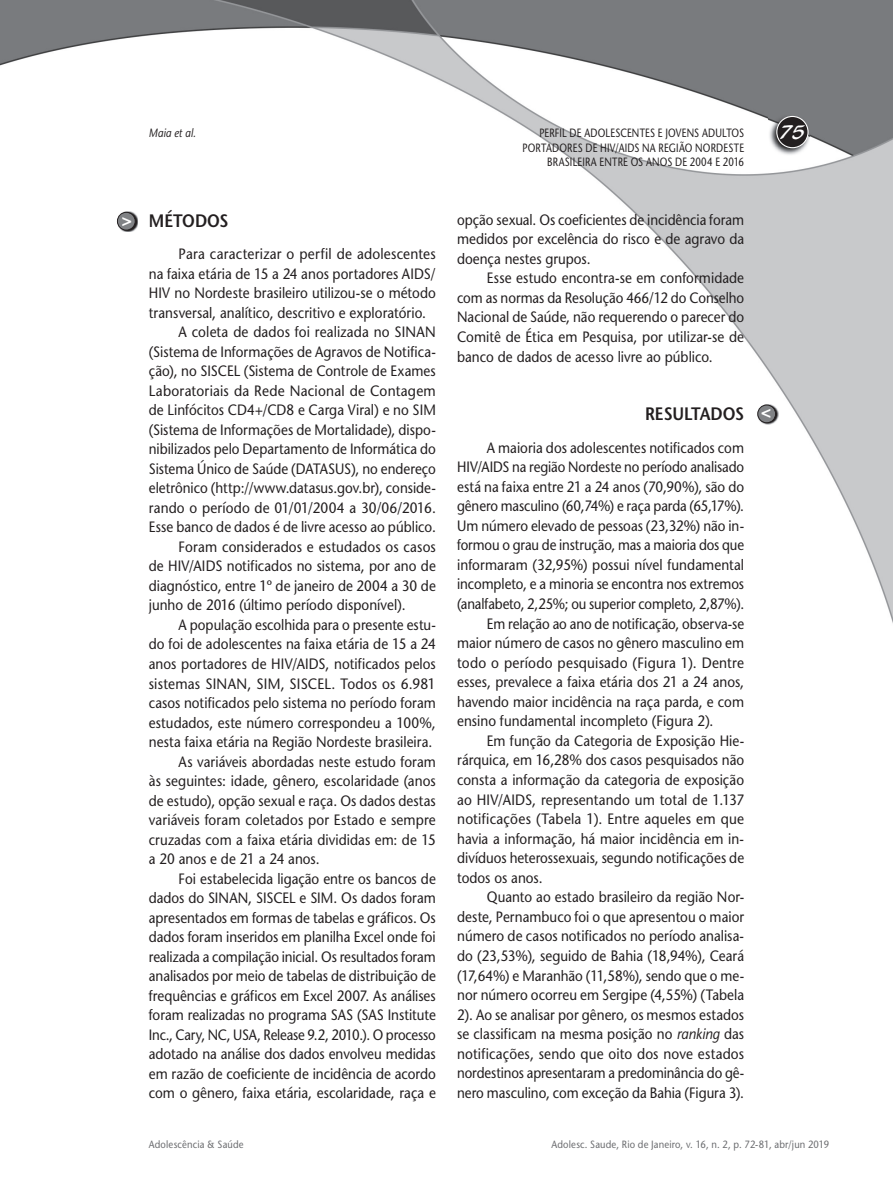
<style>
.page{position:relative;width:893px;height:1191px;background:#fff}
.page>*{position:absolute;margin:0;border:0;box-sizing:border-box;transform-origin:0 0}
.t1{font:21px "Blacklight D";color:#fff}
.t2{font:600 18px "Stone Sans";letter-spacing:-.005em;color:#231f20;scale:.9 1}
.t3{font:700 17.25px "Helvetica";color:#fff}
.t4{font:15px/19.5px "Stone Sans";color:#231f20;text-align:justify;scale:.9 1}
.t5{font:15px "Stone Sans";color:#231f20;scale:.91 1}
.t6{font:15px "Stone Sans";color:#231f20;scale:.89 1}
.t7{font:15px "Stone Sans";color:#231f20;scale:.88 1}
.t8{font:15px "Stone Sans";color:#231f20;scale:.92 1}
.t9{font:12px/14.4px "Stone Sans";letter-spacing:.02em;color:#231f20;text-align:right;scale:.8 1}
.t10{font:italic 12px "Stone Sans";letter-spacing:.01em;color:#231f20;scale:.85 1}
.t11{font:10.5px "Stone Sans";letter-spacing:.02em;color:#6c6d70;scale:.9 1}
.s1{font-style:italic}
</style>
<div class="page">
<img style="left:0;top:0;width:893px;height:623px">
<img style="left:769px;top:115px;width:41px;height:41px">
<svg style="left:776px;top:116px;width:33px;height:32px"></svg>
<img style="left:118px;top:211px;width:20px;height:21px">
<svg style="left:117px;top:212px;width:19px;height:18px"></svg>
<img style="left:758px;top:404px;width:20px;height:20px">
<svg style="left:757px;top:404px;width:19px;height:19px"></svg>
<p class="t3" style="left:122px;top:210px;width:12px">&gt;</p>
<p class="t10" style="left:149px;top:126px;width:57px">Maia et al.</p>
<p class="t9" style="left:539px;top:126px;width:257px">PERFIL DE ADOLESCENTES E JOVENS ADULTOS</p>
<h1 class="t1" style="left:779px;top:119px;width:28px">75</h1>
<p class="t9" style="left:522px;top:140px;width:279px">PORTADORES DE HIV/AIDS NA REGIÃO NORDESTE<br>BRASILEIRA ENTRE OS ANOS DE 2004 E 2016</p>
<p class="t2" style="left:149px;top:210px;width:90px">MÉTODOS</p>
<p class="t5" style="left:179px;top:245px;width:284px">Para caracterizar o perfil de adolescentes</p>
<p class="t4" style="left:149px;top:264px;width:320px">na faixa etária de 15 a 24 anos portadores AIDS/</p>
<p class="t4" style="left:149px;top:283px;width:320px">HIV no Nordeste brasileiro utilizou-se o método</p>
<p class="t4" style="left:149px;top:303px;width:310px">transversal, analítico, descritivo e exploratório.</p>
<p class="t5" style="left:179px;top:323px;width:284px">A coleta de dados foi realizada no SINAN</p>
<p class="t4" style="left:149px;top:342px;width:320px">(Sistema de Informações de Agravos de Notifica-</p>
<p class="t4" style="left:149px;top:361px;width:320px">ção), no SISCEL (Sistema de Controle de Exames</p>
<p class="t8" style="left:149px;top:382px;width:313px">Laboratoriais da Rede Nacional de Contagem</p>
<p class="t4" style="left:149px;top:400px;width:320px">de Linfócitos CD4+/CD8 e Carga Viral) e no SIM</p>
<p class="t4" style="left:149px;top:420px;width:320px">(Sistema de Informações de Mortalidade), dispo-</p>
<p class="t6" style="left:149px;top:440px;width:324px">nibilizados pelo Departamento de Informática do</p>
<p class="t4" style="left:149px;top:459px;width:320px">Sistema Único de Saúde (DATASUS), no endereço</p>
<p class="t4" style="left:149px;top:478px;width:320px">eletrônico (http://www.datasus.gov.br), conside-</p>
<p class="t5" style="left:149px;top:499px;width:317px">rando o período de 01/01/2004 a 30/06/2016.</p>
<p class="t4" style="left:149px;top:517px;width:320px">Esse banco de dados é de livre acesso ao público.</p>
<p class="t5" style="left:179px;top:538px;width:284px">Foram considerados e estudados os casos</p>
<p class="t4" style="left:149px;top:556px;width:320px">de HIV/AIDS notificados no sistema, por ano de</p>
<p class="t4" style="left:149px;top:576px;width:320px">diagnóstico, entre 1º de janeiro de 2004 a 30 de</p>
<p class="t4" style="left:149px;top:595px;width:287px">junho de 2016 (último período disponível).</p>
<p class="t4" style="left:179px;top:615px;width:287px">A população escolhida para o presente estu-</p>
<p class="t4" style="left:149px;top:634px;width:320px">do foi de adolescentes na faixa etária de 15 a 24</p>
<p class="t4" style="left:149px;top:654px;width:320px">anos portadores de HIV/AIDS, notificados pelos</p>
<p class="t8" style="left:149px;top:674px;width:313px">sistemas SINAN, SIM, SISCEL. Todos os 6.981</p>
<p class="t4" style="left:149px;top:693px;width:320px">casos notificados pelo sistema no período foram</p>
<p class="t4" style="left:149px;top:712px;width:320px">estudados, este número correspondeu a 100%,</p>
<p class="t4" style="left:149px;top:732px;width:317px">nesta faixa etária na Região Nordeste brasileira.</p>
<p class="t4" style="left:179px;top:751px;width:287px">As variáveis abordadas neste estudo foram</p>
<p class="t4" style="left:149px;top:771px;width:320px">às seguintes: idade, gênero, escolaridade (anos</p>
<p class="t4" style="left:149px;top:790px;width:320px">de estudo), opção sexual e raça. Os dados destas</p>
<p class="t5" style="left:149px;top:811px;width:317px">variáveis foram coletados por Estado e sempre</p>
<p class="t4" style="left:149px;top:829px;width:320px">cruzadas com a faixa etária divididas em: de 15</p>
<p class="t4" style="left:149px;top:849px;width:191px">a 20 anos e de 21 a 24 anos.</p>
<p class="t4" style="left:179px;top:868px;width:287px">Foi estabelecida ligação entre os bancos de</p>
<p class="t4" style="left:149px;top:888px;width:320px">dados do SINAN, SISCEL e SIM. Os dados foram</p>
<p class="t4" style="left:149px;top:907px;width:320px">apresentados em formas de tabelas e gráficos. Os</p>
<p class="t4" style="left:149px;top:927px;width:320px">dados foram inseridos em planilha Excel onde foi</p>
<p class="t6" style="left:149px;top:947px;width:324px">realizada a compilação inicial. Os resultados foram</p>
<p class="t4" style="left:149px;top:966px;width:320px">analisados por meio de tabelas de distribuição de</p>
<p class="t4" style="left:149px;top:985px;width:320px">frequências e gráficos em Excel 2007. As análises</p>
<p class="t4" style="left:149px;top:1005px;width:320px">foram realizadas no programa SAS (SAS Institute</p>
<p class="t7" style="left:149px;top:1025px;width:328px">Inc., Cary, NC, USA, Release 9.2, 2010.). O processo</p>
<p class="t4" style="left:149px;top:1044px;width:320px">adotado na análise dos dados envolveu medidas</p>
<p class="t4" style="left:149px;top:1063px;width:320px">em razão de coeficiente de incidência de acordo</p>
<p class="t4" style="left:149px;top:1083px;width:320px">com o gênero, faixa etária, escolaridade, raça e</p>
<p class="t4" style="left:457px;top:210px;width:320px">opção sexual. Os coeficientes de incidência foram medidos por excelência do risco e de agravo da doença nestes grupos.</p>
<p class="t4" style="left:457px;top:268px;width:320px;text-indent:30px">Esse estudo encontra-se em conformidade com as normas da Resolução 466/12 do Conselho Nacional de Saúde, não requerendo o parecer do Comitê de Ética em Pesquisa, por utilizar-se de banco de dados de acesso livre ao público.</p>
<p class="t2" style="left:645px;top:403px;width:112px">RESULTADOS</p>
<p class="t4" style="left:487px;top:437px;width:287px">A maioria dos adolescentes notificados com</p>
<p class="t6" style="left:457px;top:458px;width:324px">HIV/AIDS na região Nordeste no período analisado</p>
<p class="t4" style="left:457px;top:477px;width:320px">está na faixa entre 21 a 24 anos (70,90%), são do</p>
<p class="t6" style="left:457px;top:497px;width:324px">gênero masculino (60,74%) e raça parda (65,17%).</p>
<p class="t4" style="left:457px;top:516px;width:320px">Um número elevado de pessoas (23,32%) não in-</p>
<p class="t7" style="left:457px;top:536px;width:328px">formou o grau de instrução, mas a maioria dos que</p>
<p class="t4" style="left:457px;top:555px;width:320px">informaram (32,95%) possui nível fundamental</p>
<p class="t6" style="left:457px;top:575px;width:324px">incompleto, e a minoria se encontra nos extremos</p>
<p class="t7" style="left:457px;top:595px;width:328px">(analfabeto, 2,25%; ou superior completo, 2,87%).</p>
<p class="t6" style="left:487px;top:614px;width:291px">Em relação ao ano de notificação, observa-se</p>
<p class="t4" style="left:457px;top:633px;width:320px">maior número de casos no gênero masculino em</p>
<p class="t5" style="left:457px;top:653px;width:317px">todo o período pesquisado (Figura 1). Dentre</p>
<p class="t4" style="left:457px;top:672px;width:320px">esses, prevalece a faixa etária dos 21 a 24 anos,</p>
<p class="t4" style="left:457px;top:692px;width:320px">havendo maior incidência na raça parda, e com</p>
<p class="t4" style="left:457px;top:711px;width:286px">ensino fundamental incompleto (Figura 2).</p>
<p class="t4" style="left:487px;top:731px;width:287px">Em função da Categoria de Exposição Hie-</p>
<p class="t4" style="left:457px;top:750px;width:320px">rárquica, em 16,28% dos casos pesquisados não</p>
<p class="t4" style="left:457px;top:770px;width:320px">consta a informação da categoria de exposição</p>
<p class="t5" style="left:457px;top:790px;width:317px">ao HIV/AIDS, representando um total de 1.137</p>
<p class="t5" style="left:457px;top:810px;width:317px">notificações (Tabela 1). Entre aqueles em que</p>
<p class="t4" style="left:457px;top:828px;width:320px">havia a informação, há maior incidência em in-</p>
<p class="t4" style="left:457px;top:848px;width:320px">divíduos heterossexuais, segundo notificações de</p>
<p class="t4" style="left:457px;top:867px;width:97px">todos os anos.</p>
<p class="t4" style="left:487px;top:887px;width:287px">Quanto ao estado brasileiro da região Nor-</p>
<p class="t4" style="left:457px;top:907px;width:320px">deste, Pernambuco foi o que apresentou o maior</p>
<p class="t4" style="left:457px;top:926px;width:320px">número de casos notificados no período analisa-</p>
<p class="t4" style="left:457px;top:946px;width:320px">do (23,53%), seguido de Bahia (18,94%), Ceará</p>
<p class="t4" style="left:457px;top:965px;width:320px">(17,64%) e Maranhão (11,58%), sendo que o me-</p>
<p class="t4" style="left:457px;top:985px;width:320px">nor número ocorreu em Sergipe (4,55%) (Tabela</p>
<p class="t4" style="left:457px;top:1004px;width:320px">2). Ao se analisar por gênero, os mesmos estados</p>
<p class="t4" style="left:457px;top:1024px;width:320px">se classificam na mesma posição no <span class="s1">ranking</span> das</p>
<p class="t5" style="left:457px;top:1044px;width:317px">notificações, sendo que oito dos nove estados</p>
<p class="t7" style="left:457px;top:1064px;width:328px">nordestinos apresentaram a predominância do gê-</p>
<p class="t6" style="left:457px;top:1083px;width:324px">nero masculino, com exceção da Bahia (Figura 3).</p>
<p class="t3" style="left:771px;top:426px;width:12px;rotate:-180deg">&gt;</p>
<p class="t11" style="left:149px;top:1138px;width:107px">Adolescência &amp; Saúde</p>
<p class="t11" style="left:551px;top:1138px;width:310px">Adolesc. Saude, Rio de Janeiro, v. 16, n. 2, p. 72-81, abr/jun 2019</p>
</div>
